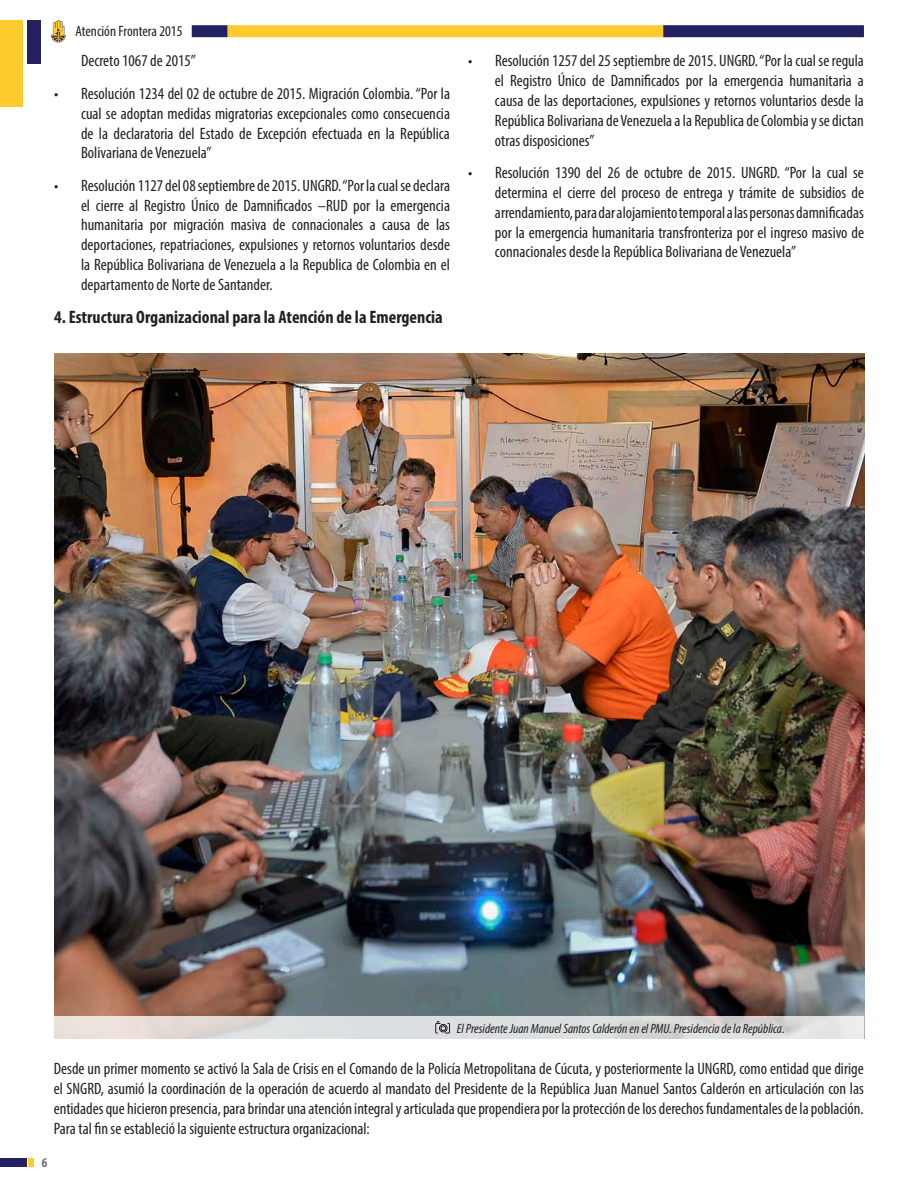
<style>
.page{position:relative;width:918px;height:1188px;background:#fff}
.page>*{position:absolute;margin:0;border:0;box-sizing:border-box;transform-origin:0 0}
.t1{font:700 condensed 18px "Myriad Pro";color:#231f20}
.t2{font:condensed 16.5px/19.8px "Myriad Pro";color:#231f20;text-align:justify}
.t3{font:condensed 15px "Myriad Pro";color:#231f20}
.t4{font:italic condensed 13.5px "Myriad Pro";color:#231f20}
.t5{font:600 condensed 13.5px "Myriad Pro";color:#535355}
</style>
<div class="page">
<div style="left:0;top:20px;width:23px;height:86px;background:#fecb2f"></div>
<div style="left:27px;top:20px;width:14px;height:43px;background:#252161"></div>
<div style="left:227px;top:25px;width:442px;height:12px;background:#fecb2f"></div>
<div style="left:663px;top:25px;width:201px;height:12px;background:#252161"></div>
<div style="left:192px;top:25px;width:35px;height:12px;background:#252161"></div>
<svg style="left:51px;top:20px;width:15px;height:22px"></svg>
<div style="left:0;top:1158px;width:27px;height:9px;background:#252161"></div>
<div style="left:28px;top:1158px;width:6px;height:9px;background:#fecb2f"></div>
<img style="left:54px;top:354px;width:811px;height:685px">
<svg style="left:54px;top:1016px;width:810px;height:23px;background:#dedddd"></svg>
<svg style="left:435px;top:1021px;width:15px;height:12px"></svg>
<p class="t3" style="left:75px;top:22px;width:108px">Atención Frontera 2015</p>
<p class="t2" style="left:81px;top:51px;width:116px">Decreto 1067 de 2015”</p>
<p class="t2" style="left:81px;top:83px;width:371px;text-indent:-27px">• Resolución 1234 del 02 de octubre de 2015. Migración Colombia. “Por la cual se adoptan medidas migratorias excepcionales como consecuencia de la declaratoria del Estado de Excepción efectuada en la República Bolivariana de Venezuela”</p>
<p class="t2" style="left:81px;top:175px;width:371px;text-indent:-27px">• Resolución 1127 del 08 septiembre de 2015. UNGRD. “Por la cual se declara el cierre al Registro Único de Damnificados –RUD por la emergencia humanitaria por migración masiva de connacionales a causa de las deportaciones, repatriaciones, expulsiones y retornos voluntarios desde la República Bolivariana de Venezuela a la Republica de Colombia en el departamento de Norte de Santander.</p>
<p class="t1" style="left:54px;top:306px;width:390px">4. Estructura Organizacional para la Atención de la Emergencia</p>
<p class="t2" style="left:495px;top:51px;width:371px;text-indent:-27px">• Resolución 1257 del 25 septiembre de 2015. UNGRD. “Por la cual se regula el Registro Único de Damnificados por la emergencia humanitaria a causa de las deportaciones, expulsiones y retornos voluntarios desde la República Bolivariana de Venezuela a la Republica de Colombia y se dictan otras disposiciones”</p>
<p class="t2" style="left:495px;top:163px;width:371px;text-indent:-27px">• Resolución 1390 del 26 de octubre de 2015. UNGRD. “Por la cual se determina el cierre del proceso de entrega y trámite de subsidios de arrendamiento, para dar alojamiento temporal a las personas damnificadas por la emergencia humanitaria transfronteriza por el ingreso masivo de connacionales desde la República Bolivariana de Venezuela”</p>
<p class="t4" style="left:457px;top:1021px;width:329px">El Presidente Juan Manuel Santos Calderón en el PMU. Presidencia de la República.</p>
<p class="t2" style="left:54px;top:1059px;width:812px">Desde un primer momento se activó la Sala de Crisis en el Comando de la Policía Metropolitana de Cúcuta, y posteriormente la UNGRD, como entidad que dirige el SNGRD, asumió la coordinación de la operación de acuerdo al mandato del Presidente de la República Juan Manuel Santos Calderón en articulación con las entidades que hicieron presencia, para brindar una atención integral y articulada que propendiera por la protección de los derechos fundamentales de la población.<br>Para tal fin se estableció la siguiente estructura organizacional:</p>
<p class="t5" style="left:42px;top:1156px;width:7px">6</p>
</div>
